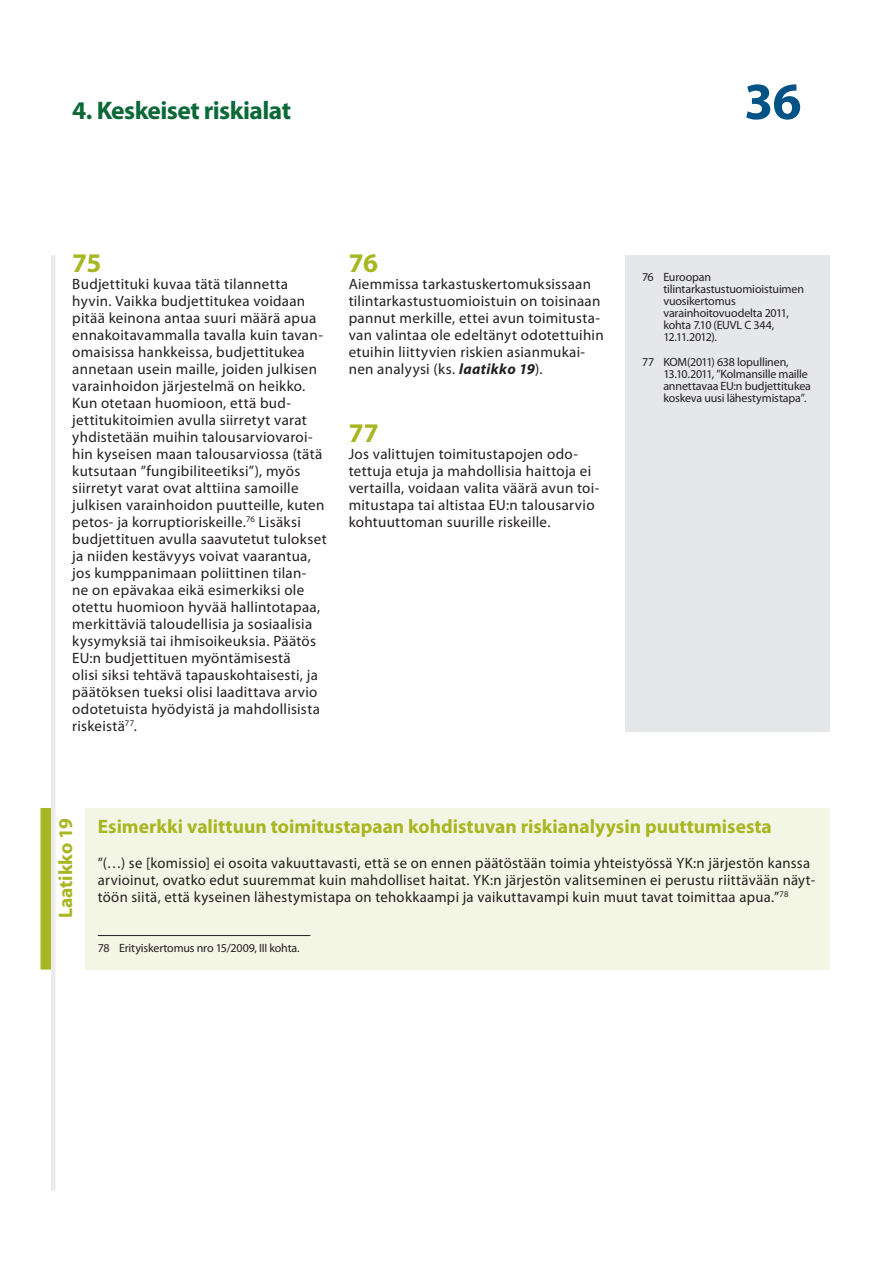
<style>
.page{position:relative;width:893px;height:1263px;background:#fff}
.page>*{position:absolute;margin:0;border:0;box-sizing:border-box;transform-origin:0 0}
.t1{font:700 52.5px "Myriad Pro";color:#015386}
.E_05_-_CHAP__1__TEXT{font:700 27px "Myriad Pro";color:#a7b621}
.t2{font:700 25.5px "Myriad Pro";letter-spacing:-.025em;color:#0b6938}
.F_02_-_BOX_TITRE_COL{font:700 19.5px "Myriad Pro";color:#a7b621}
.F_01_-_GREEN_BOX_NUM{font:700 19.5px "Myriad Pro";letter-spacing:-.005em;color:#a7b621}
.E_05_-_CHAP__1__TEXT-2{font:15px/17px "Myriad Pro";letter-spacing:.02em;color:#231f20}
.F_04_-_BOX_TEXTE{font:15px/17px "Myriad Pro";letter-spacing:.02em;color:#231f20}
.E_08_-_CHAP__FOOTNOT{font:12px/12px "Myriad Pro";letter-spacing:-.015em;color:#231f20}
.s1{font-weight:700;font-style:italic}
</style>
<div class="page">
<div style="left:51px;top:255px;width:5px;height:936px;background:#ebebeb"></div>
<div style="left:85px;top:808px;width:744px;height:161px;background:#f4f6e5"></div>
<div style="left:41px;top:808px;width:10px;height:161px;background:#a7b621"></div>
<div style="left:625px;top:255px;width:204px;height:476px;background:#e6e7e9"></div>
<hr style="left:98px;top:935px;width:212px;height:1px;background:#231f20">
<h3 class="t2" style="left:72px;top:94px;width:220px">4. Keskeiset riskialat</h3>
<h1 class="t1" style="left:744px;top:67px;width:59px">36</h1>
<p class="E_05_-_CHAP__1__TEXT" style="left:72px;top:245px;width:31px">75</p>
<p class="E_05_-_CHAP__1__TEXT-2" style="left:72px;top:275px;width:256px">Budjettituki kuvaa tätä tilannetta hyvin. Vaikka budjettitukea voidaan pitää keinona antaa suuri määrä apua ennakoitavammalla tavalla kuin tavan&shy;omaisissa hankkeissa, budjettitukea annetaan usein maille, joiden julkisen varainhoidon järjestelmä on heikko.<br>Kun otetaan huomioon, että bud&shy;jettitukitoimien avulla siirretyt varat yhdistetään muihin talousarviovaroi&shy;hin kyseisen maan talousarviossa (tätä kutsutaan ”fungibiliteetiksi”), myös siirretyt varat ovat alttiina samoille julkisen varainhoidon puutteille, kuten petos- ja korruptioriskeille.<sup>76</sup> Lisäksi budjettituen avulla saavutetut tulokset ja niiden kestävyys voivat vaarantua, jos kumppanimaan poliittinen tilan-<br>ne on epävakaa eikä esimerkiksi ole otettu huomioon hyvää hallintotapaa, merkittäviä taloudellisia ja sosiaalisia kysymyksiä tai ihmisoikeuksia. Päätös EU:n budjettituen myöntämisestä<br>olisi siksi tehtävä tapauskohtaisesti, ja päätöksen tueksi olisi laadittava arvio odotetuista hyödyistä ja mahdollisista riskeistä<sup>77</sup>.</p>
<p class="E_05_-_CHAP__1__TEXT" style="left:349px;top:245px;width:31px">76</p>
<p class="E_05_-_CHAP__1__TEXT-2" style="left:349px;top:275px;width:256px">Aiemmissa tarkastuskertomuksissaan tilintarkastustuomioistuin on toisinaan pannut merkille, ettei avun toimitusta&shy;van valintaa ole edeltänyt odotettuihin etuihin liittyvien riskien asianmukai&shy;nen analyysi (ks. <span class="s1">laatikko 19</span>).</p>
<p class="E_05_-_CHAP__1__TEXT" style="left:349px;top:416px;width:32px">77</p>
<p class="E_05_-_CHAP__1__TEXT-2" style="left:349px;top:445px;width:252px">Jos valittujen toimitustapojen odo&shy;tettuja etuja ja mahdollisia haittoja ei vertailla, voidaan valita väärä avun toi&shy;mitustapa tai altistaa EU:n talousarvio kohtuuttoman suurille riskeille.</p>
<p class="E_08_-_CHAP__FOOTNOT" style="left:663px;top:271px;width:142px;text-indent:-21px">76 Euroopan tilintarkastustuomioistuimen vuosikertomus varainhoitovuodelta 2011, kohta 7.10 (EUVL C 344,<br>12.11.2012).</p>
<p class="E_08_-_CHAP__FOOTNOT" style="left:663px;top:356px;width:149px;text-indent:-21px">77 KOM(2011) 638 lopullinen,<br>13.10.2011, ”Kolmansille maille annettavaa EU:n budjettitukea koskeva uusi lähestymistapa”.</p>
<p class="F_01_-_GREEN_BOX_NUM" style="left:53px;top:918px;width:101px;rotate:-90deg">Laatikko 19</p>
<p class="F_02_-_BOX_TITRE_COL" style="left:98px;top:814px;width:676px">Esimerkki valittuun toimitustapaan kohdistuvan riskianalyysin puuttumisesta</p>
<p class="F_04_-_BOX_TEXTE" style="left:98px;top:854px;width:719px">”(…) se [komissio] ei osoita vakuuttavasti, että se on ennen päätöstään toimia yhteistyössä YK:n järjestön kanssa arvioinut, ovatko edut suuremmat kuin mahdolliset haitat. YK:n järjestön valitseminen ei perustu riittävään näyt&shy;töön siitä, että kyseinen lähestymistapa on tehokkaampi ja vaikuttavampi kuin muut tavat toimittaa apua.”<sup>78</sup></p>
<p class="E_08_-_CHAP__FOOTNOT" style="left:98px;top:941px;width:203px">78 Erityiskertomus nro 15/2009, III kohta.</p>
</div>
